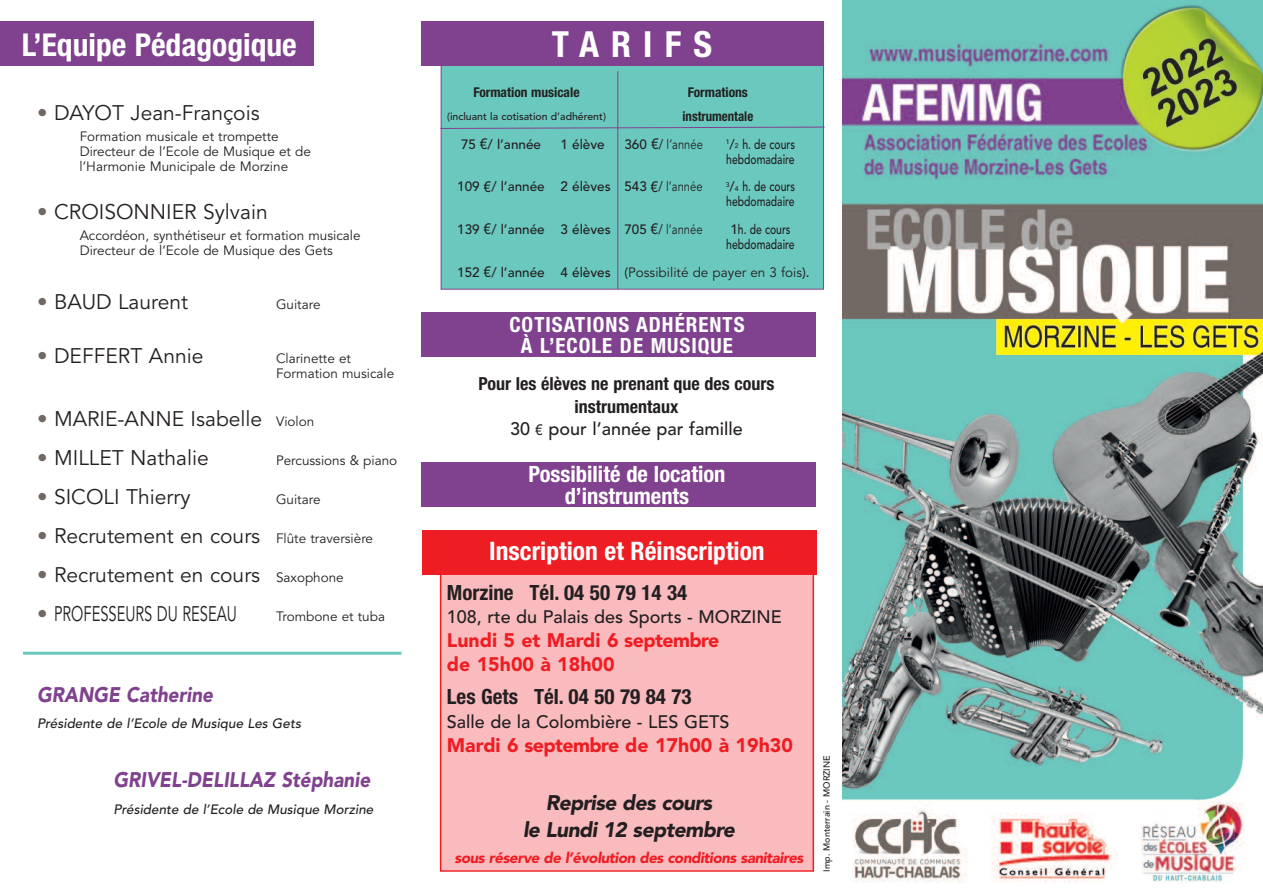
<style>
.page{position:relative;width:1263px;height:893px;background:#fff}
.page>*{position:absolute;margin:0;border:0;box-sizing:border-box;transform-origin:0 0}
.t1{font:700 condensed 36px "Helvetica Neue";letter-spacing:.335em;color:#fff}
.t2{font:700 condensed 31.5px "Helvetica Neue";color:#fff}
.t3{font:700 condensed 25.5px "Helvetica Neue";color:#fff}
.t4{font:700 condensed 22.5px/22.5px "Helvetica Neue";color:#fff;text-align:center}
.t5{font:21px "Avenir";color:#231f20}
.t6{font:700 condensed 21px "Helvetica Neue";color:#231f20}
.t7{font:italic 900 21px "Avenir";color:#80418e;scale:.9 1}
.t8{font:700 condensed 21px/21px "Helvetica Neue";letter-spacing:.05em;color:#fff;text-align:center}
.t9{font:italic 900 21px/26.7px "Avenir";letter-spacing:-.03em;color:#231f20;text-align:center}
.t10{font:21px "Avenir";color:#231f20;scale:.7 1}
.t11{font:900 19.5px/24px "Avenir";color:#ee1d23}
.t12{font:500 18px "Avenir";color:#231f20}
.t13{font:700 condensed 18px/22.5px "Helvetica Neue";color:#231f20;text-align:center}
.t14{font:italic 900 15px "Avenir";letter-spacing:-.03em;color:#ee1d23}
.t15{font:13.5px/15px "Avenir";color:#231f20}
.t16{font:500 13.5px/15px "Avenir";color:#231f20}
.t17{font:italic 500 13.5px "Avenir";color:#231f20}
.t18{font:700 condensed 13.5px "Helvetica Neue";color:#231f20}
.t19{font:700 condensed 13.5px "Helvetica Neue";color:#231f20;scale:.95 1}
.t20{font:13.5px "Avenir";color:#231f20;scale:.83 1}
.t21{font:500 10.5px "Avenir";color:#231f20}
.t22{font:500 9px "Avenir";color:#231f20}
.s1{color:#716864}
.s2{font-size:13.5px}
.s3{font-size:15px}
.s4{font-weight:500}
.s5{font-weight:500;font-size:15px}
.s6{font-size:6.75px}
.s7{font-weight:400}
</style>
<div class="page">
<div style="left:421px;top:463px;width:395px;height:44px;background:#80418e"></div>
<div style="left:421px;top:312px;width:395px;height:44px;background:#80418e"></div>
<div style="left:441px;top:44px;width:382px;height:245px;background:#6bc8be"></div>
<div style="left:441px;top:560px;width:372px;height:310px;background:#f9bbbd"></div>
<div style="left:440px;top:558px;width:374px;height:314px;border:2px solid #ee1d23"></div>
<hr style="left:617px;top:71px;width:1px;height:218px;background:#80418e">
<svg style="left:440px;top:126px;width:385px;height:3px"></svg>
<img style="left:842px;top:0;width:421px;height:883px">
<hr style="left:23px;top:652px;width:378px;height:3px;background:#6bc8be">
<div style="left:0;top:21px;width:314px;height:45px;background:#80418e"></div>
<div style="left:421px;top:21px;width:403px;height:45px;background:#80418e"></div>
<div style="left:422px;top:530px;width:395px;height:44px;background:#ee1d23"></div>
<h2 class="t2" style="left:22px;top:19px;width:276px">L’Equipe Pédagogique</h2>
<h1 class="t1" style="left:552px;top:15px;width:162px">TARIFS</h1>
<h3 class="t5" style="left:37px;top:100px;width:224px"><span class="s1">•</span> DAYOT Jean-François</h3>
<p class="t15" style="left:80px;top:129px;width:233px">Formation musicale et trompette<br>Directeur de l’Ecole de Musique et de l’Harmonie Municipale de Morzine</p>
<h3 class="t5" style="left:37px;top:199px;width:232px"><span class="s1">•</span> CROISONNIER Sylvain</h3>
<p class="t15" style="left:80px;top:228px;width:282px">Accordéon, synthétiseur et formation musicale<br>Directeur de l’Ecole de Musique des Gets</p>
<h3 class="t5" style="left:37px;top:289px;width:152px"><span class="s1">•</span> BAUD Laurent</h3>
<p class="t15" style="left:276px;top:297px;width:46px">Guitare</p>
<h3 class="t5" style="left:37px;top:343px;width:168px"><span class="s1">•</span> DEFFERT Annie</h3>
<p class="t15" style="left:276px;top:351px;width:120px">Clarinette et<br>Formation musicale</p>
<h3 class="t5" style="left:37px;top:406px;width:279px"><span class="s1">•</span> MARIE-ANNE Isabelle <span class="s2">Violon</span></h3>
<h3 class="t5" style="left:37px;top:445px;width:173px"><span class="s1">•</span> MILLET Nathalie</h3>
<p class="t15" style="left:276px;top:453px;width:123px">Percussions &amp; piano</p>
<h3 class="t5" style="left:37px;top:484px;width:155px"><span class="s1">•</span> SICOLI Thierry</h3>
<p class="t15" style="left:276px;top:492px;width:46px">Guitare</p>
<h3 class="t5" style="left:37px;top:523px;width:337px"><span class="s1">•</span> Recrutement en cours <span class="s2">Flûte traversière</span></h3>
<h3 class="t5" style="left:37px;top:562px;width:308px"><span class="s1">•</span> Recrutement en cours <span class="s2">Saxophone</span></h3>
<h3 class="t10" style="left:37px;top:601px;width:287px"><span class="s1">•</span> PROFESSEURS DU RESEAU</h3>
<p class="t15" style="left:276px;top:609px;width:111px">Trombone et tuba</p>
<h3 class="t7" style="left:37px;top:677px;width:197px">GRANGE Catherine</h3>
<p class="t17" style="left:37px;top:716px;width:265px">Présidente de l’Ecole de Musique Les Gets</p>
<h3 class="t7" style="left:113px;top:762px;width:287px">GRIVEL-DELILLAZ Stéphanie</h3>
<p class="t17" style="left:113px;top:801px;width:261px">Présidente de l’Ecole de Musique Morzine</p>
<p class="t18" style="left:473px;top:81px;width:108px">Formation musicale</p>
<p class="t18" style="left:688px;top:81px;width:62px">Formations</p>
<p class="t21" style="left:447px;top:108px;width:160px">(incluant la cotisation d’adhérent)</p>
<p class="t19" style="left:682px;top:105px;width:76px">instrumentale</p>
<p class="t16" style="left:461px;top:136px;width:82px">75 <span class="s3">€</span>/ l’année</p>
<p class="t16" style="left:560px;top:136px;width:46px">1 élève</p>
<p class="t20" style="left:624px;top:136px;width:96px"><span class="s4">360</span> <span class="s5">€</span><span class="s4">/</span> l’année</p>
<p class="t16" style="left:726px;top:136px;width:71px"><sup>1</sup>/<span class="s6">2</span> h. de cours hebdomadaire</p>
<p class="t16" style="left:457px;top:179px;width:247px">109 <span class="s3">€</span>/ l’année 2 élèves 543 <span class="s3">€</span>/ <span class="s7">l’année</span></p>
<p class="t16" style="left:726px;top:179px;width:71px"><sup>3</sup>/<span class="s6">4</span> h. de cours hebdomadaire</p>
<p class="t16" style="left:457px;top:221px;width:247px">139 <span class="s3">€</span>/ l’année 3 élèves 705 <span class="s3">€</span>/ <span class="s7">l’année</span></p>
<p class="t16" style="left:726px;top:221px;width:70px;text-align:center">1h. de cours hebdomadaire</p>
<p class="t15" style="left:457px;top:265px;width:354px"><span class="s4">152</span> <span class="s5">€</span><span class="s4">/ l’année 4 élèves (</span>Possibilité de payer en 3 fois<span class="s4">).</span></p>
<h3 class="t8" style="left:509px;top:313px;width:237px">COTISATIONS ADHÉRENTS<br>À L’ECOLE DE MUSIQUE</h3>
<h3 class="t13" style="left:478px;top:371px;width:298px">Pour les élèves ne prenant que des cours instrumentaux</h3>
<h3 class="t12" style="left:510px;top:413px;width:234px">30 <span class="s3">€</span> pour l’année par famille</h3>
<h3 class="t4" style="left:528px;top:461px;width:199px">Possibilité de location d’instruments</h3>
<h3 class="t3" style="left:489px;top:530px;width:277px">Inscription et Réinscription</h3>
<h3 class="t6" style="left:447px;top:575px;width:242px">Morzine Tél. 04 50 79 14 34</h3>
<h3 class="t12" style="left:447px;top:601px;width:336px">108, rte du Palais des Sports - MORZINE</h3>
<h3 class="t11" style="left:447px;top:628px;width:274px">Lundi 5 et Mardi 6 septembre de 15h00 à 18h00</h3>
<h3 class="t6" style="left:447px;top:679px;width:246px">Les Gets Tél. 04 50 79 84 73</h3>
<h3 class="t12" style="left:447px;top:706px;width:284px">Salle de la Colombière - LES GETS</h3>
<h3 class="t11" style="left:447px;top:732px;width:348px">Mardi 6 septembre de 17h00 à 19h30</h3>
<h3 class="t9" style="left:523px;top:789px;width:213px">Reprise des cours<br>le Lundi 12 septembre</h3>
<p class="t14" style="left:454px;top:845px;width:350px">sous réserve de l’évolution des conditions sanitaires</p>
<p class="t22" style="left:819px;top:872px;width:118px;rotate:-90deg">Imp. Monterrain - MORZINE</p>
</div>
